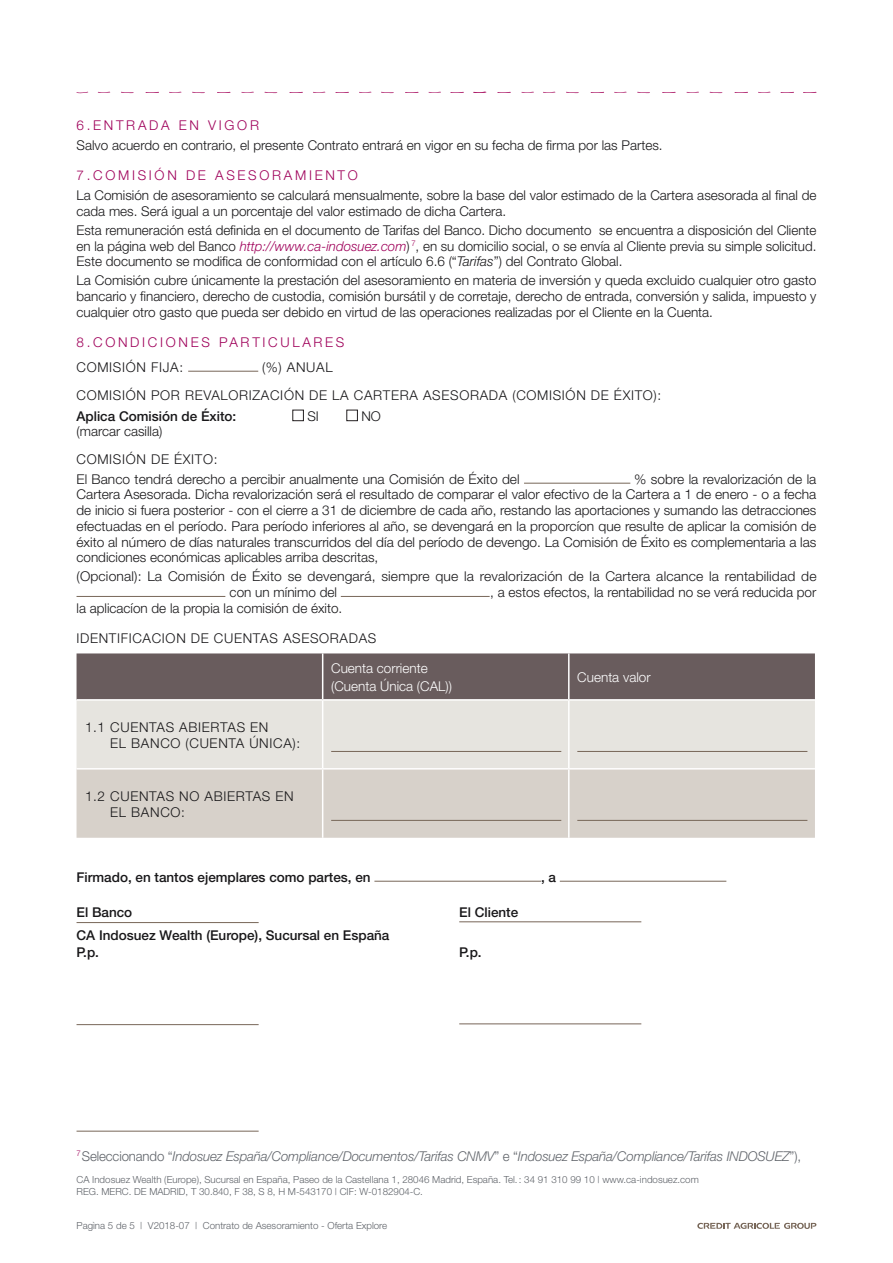
<style>
.page{position:relative;width:893px;height:1263px;background:#fff}
.page>*{position:absolute;margin:0;border:0;box-sizing:border-box;transform-origin:0 0}
.texte{font:300 13.5px/15.8px "Helvetica Neue";color:#181719;text-align:justify}
.Sub_heading_two{font:300 13.5px/15.8px "Helvetica Neue";letter-spacing:.05em;color:#181719}
.Note{font:italic 300 13.5px "Helvetica Neue";letter-spacing:-.01em;color:#5f6369}
.texte-2{font:500 13.5px "Helvetica Neue";color:#181719}
.Sub_heading_one{font:300 13.5px "Helvetica Neue";letter-spacing:.2em;color:#9f015a}
.texte-3{font:300 13.5px "Helvetica Neue";color:#fff}
.Enumération_de_1_1_à{font:500 13.5px "Helvetica Neue";color:#181719}
.Enumération_de_1_1_à-2{font:300 13.5px "Helvetica Neue";color:#181719}
.t1{font:300 9.75px/11.7px "Helvetica Neue";color:#5f6369}
.s1{font-style:italic;color:#9f015a}
.s2{font-style:italic}
.s3{font-style:normal}
</style>
<div class="page">
<svg style="left:697px;top:1223px;width:119px;height:6px"></svg>
<svg style="left:98px;top:92px;width:12px;height:1px"></svg>
<svg style="left:121px;top:92px;width:13px;height:1px"></svg>
<svg style="left:145px;top:92px;width:14px;height:1px"></svg>
<svg style="left:169px;top:92px;width:13px;height:1px"></svg>
<svg style="left:192px;top:92px;width:13px;height:1px"></svg>
<svg style="left:217px;top:92px;width:13px;height:1px"></svg>
<svg style="left:241px;top:92px;width:13px;height:1px"></svg>
<svg style="left:264px;top:92px;width:13px;height:1px"></svg>
<svg style="left:289px;top:92px;width:14px;height:1px"></svg>
<svg style="left:313px;top:92px;width:12px;height:1px"></svg>
<svg style="left:335px;top:92px;width:14px;height:1px"></svg>
<svg style="left:359px;top:92px;width:12px;height:1px"></svg>
<svg style="left:381px;top:92px;width:13px;height:1px"></svg>
<svg style="left:405px;top:92px;width:14px;height:1px"></svg>
<svg style="left:428px;top:92px;width:13px;height:1px"></svg>
<svg style="left:450px;top:92px;width:14px;height:1px"></svg>
<svg style="left:473px;top:92px;width:13px;height:1px"></svg>
<svg style="left:497px;top:92px;width:14px;height:1px"></svg>
<svg style="left:521px;top:92px;width:13px;height:1px"></svg>
<svg style="left:543px;top:92px;width:12px;height:1px"></svg>
<svg style="left:566px;top:92px;width:13px;height:1px"></svg>
<svg style="left:591px;top:92px;width:13px;height:1px"></svg>
<svg style="left:614px;top:92px;width:13px;height:1px"></svg>
<svg style="left:637px;top:92px;width:13px;height:1px"></svg>
<svg style="left:662px;top:92px;width:14px;height:1px"></svg>
<svg style="left:686px;top:92px;width:13px;height:1px"></svg>
<svg style="left:710px;top:92px;width:12px;height:1px"></svg>
<svg style="left:734px;top:92px;width:14px;height:1px"></svg>
<svg style="left:758px;top:92px;width:12px;height:1px"></svg>
<svg style="left:780px;top:92px;width:14px;height:1px"></svg>
<svg style="left:803px;top:92px;width:13px;height:1px"></svg>
<hr style="left:188px;top:371px;width:70px;height:1px;background:#776658">
<div style="left:293px;top:410px;width:11px;height:11px;border:1px solid #231f20"></div>
<div style="left:347px;top:410px;width:11px;height:11px;border:1px solid #231f20"></div>
<hr style="left:524px;top:483px;width:106px;height:1px;background:#776658">
<hr style="left:77px;top:596px;width:148px;height:1px;background:#776658">
<hr style="left:341px;top:596px;width:149px;height:1px;background:#776658">
<div style="left:77px;top:653px;width:738px;height:46px;background:#695c5d"></div>
<div style="left:77px;top:701px;width:738px;height:67px;background:#e6e4df"></div>
<div style="left:77px;top:769px;width:738px;height:69px;background:#d7d1ca"></div>
<hr style="left:322px;top:653px;width:1px;height:46px;background:#fff">
<hr style="left:568px;top:653px;width:2px;height:46px;background:#fff">
<hr style="left:322px;top:701px;width:1px;height:67px;background:#fff">
<hr style="left:568px;top:701px;width:2px;height:67px;background:#fff">
<hr style="left:322px;top:769px;width:1px;height:69px;background:#fff">
<hr style="left:568px;top:769px;width:2px;height:69px;background:#fff">
<hr style="left:331px;top:751px;width:230px;height:1px;background:#776658">
<hr style="left:577px;top:751px;width:230px;height:1px;background:#776658">
<hr style="left:331px;top:820px;width:230px;height:1px;background:#776658">
<hr style="left:577px;top:820px;width:230px;height:1px;background:#776658">
<hr style="left:77px;top:922px;width:182px;height:1px;background:#776658">
<hr style="left:459px;top:921px;width:182px;height:1px;background:#776658">
<hr style="left:77px;top:1024px;width:182px;height:1px;background:#776658">
<hr style="left:459px;top:1023px;width:182px;height:1px;background:#776658">
<hr style="left:374px;top:881px;width:167px;height:1px;background:#776658">
<hr style="left:560px;top:881px;width:166px;height:1px;background:#776658">
<hr style="left:77px;top:1131px;width:182px;height:1px;background:#776658">
<p class="Sub_heading_one" style="left:77px;top:117px;width:184px">6.ENTRADA EN VIGOR</p>
<p class="texte" style="left:77px;top:137px;width:587px">Salvo acuerdo en contrario, el presente Contrato entrará en vigor en su fecha de firma por las Partes.</p>
<p class="Sub_heading_one" style="left:77px;top:167px;width:283px">7.COMISIÓN DE ASESORAMIENTO</p>
<p class="texte" style="left:77px;top:187px;width:741px">La Comisión de asesoramiento se calculará mensualmente, sobre la base del valor estimado de la Cartera asesorada al final de cada mes. Será igual a un porcentaje del valor estimado de dicha Cartera.</p>
<p class="texte" style="left:77px;top:222px;width:741px">Esta remuneración está definida en el documento de Tarifas del Banco. Dicho documento se encuentra a disposición del Cliente en la página web del Banco <span class="s1">http://www.ca-indosuez.com</span>) <sup>7</sup>, en su domicilio social, o se envía al Cliente previa su simple solicitud.<br>Este documento se modifica de conformidad con el artículo 6.6 (“<span class="s2">Tarifas</span>”) del Contrato Global.</p>
<p class="texte" style="left:77px;top:272px;width:741px">La Comisión cubre únicamente la prestación del asesoramiento en materia de inversión y queda excluido cualquier otro gasto bancario y financiero, derecho de custodia, comisión bursátil y de corretaje, derecho de entrada, conversión y salida, impuesto y cualquier otro gasto que pueda ser debido en virtud de las operaciones realizadas por el Cliente en la Cuenta.</p>
<p class="Sub_heading_one" style="left:77px;top:334px;width:269px">8.CONDICIONES PARTICULARES</p>
<p class="Sub_heading_two" style="left:77px;top:359px;width:108px">COMISIÓN FIJA:</p>
<p class="Sub_heading_two" style="left:262px;top:359px;width:72px">(%) ANUAL</p>
<p class="Sub_heading_two" style="left:77px;top:387px;width:586px">COMISIÓN POR REVALORIZACIÓN DE LA CARTERA ASESORADA (COMISIÓN DE ÉXITO):</p>
<p class="Enumération_de_1_1_à" style="left:77px;top:408px;width:161px">Aplica Comisión de Éxito:</p>
<p class="Enumération_de_1_1_à-2" style="left:307px;top:407px;width:13px">SI</p>
<p class="Enumération_de_1_1_à-2" style="left:361px;top:407px;width:21px">NO</p>
<p class="texte" style="left:77px;top:423px;width:87px">(marcar casilla)</p>
<p class="Sub_heading_two" style="left:77px;top:451px;width:143px">COMISIÓN DE ÉXITO:</p>
<p class="texte" style="left:77px;top:471px;width:445px">El Banco tendrá derecho a percibir anualmente una Comisión de Éxito del</p>
<p class="texte" style="left:77px;top:471px;width:741px;text-indent:558px">% sobre la revalorización de la Cartera Asesorada. Dicha revalorización será el resultado de comparar el valor efectivo de la Cartera a 1 de enero - o a fecha de inicio si fuera posterior - con el cierre a 31 de diciembre de cada año, restando las aportaciones y sumando las detracciones efectuadas en el período. Para período inferiores al año, se devengará en la proporcíon que resulte de aplicar la comisión de éxito al número de días naturales transcurridos del día del período de devengo. La Comisión de Éxito es complementaria a las condiciones económicas aplicables arriba descritas,</p>
<p class="texte" style="left:230px;top:568px;width:588px;text-indent:-153px">(Opcional): La Comisión de Éxito se devengará, siempre que la revalorización de la Cartera alcance la rentabilidad de con un mínimo del</p>
<p class="texte" style="left:490px;top:584px;width:328px">, a estos efectos, la rentabilidad no se verá reducida por</p>
<p class="texte" style="left:77px;top:600px;width:267px">la aplicacíon de la propia la comisión de éxito.</p>
<p class="Sub_heading_two" style="left:77px;top:630px;width:301px">IDENTIFICACION DE CUENTAS ASESORADAS</p>
<p class="texte-3" style="left:331px;top:659px;width:98px">Cuenta corriente</p>
<p class="texte-3" style="left:331px;top:678px;width:122px">(Cuenta Única (CAL))</p>
<p class="Sub_heading_two" style="left:110px;top:719px;width:191px;text-indent:-25px">1.1 CUENTAS ABIERTAS EN<br>EL BANCO (CUENTA ÚNICA):</p>
<p class="Sub_heading_two" style="left:110px;top:788px;width:185px;text-indent:-25px">1.2 CUENTAS NO ABIERTAS EN<br>EL BANCO:</p>
<p class="texte-3" style="left:577px;top:669px;width:75px">Cuenta valor</p>
<p class="texte-2" style="left:77px;top:869px;width:296px">Firmado, en tantos ejemplares como partes, en</p>
<p class="texte-2" style="left:541px;top:869px;width:17px">, a</p>
<p class="texte-2" style="left:77px;top:904px;width:57px">El Banco</p>
<p class="texte-2" style="left:459px;top:904px;width:61px">El Cliente</p>
<p class="texte-2" style="left:77px;top:928px;width:314px">CA Indosuez Wealth (Europe), Sucursal en España</p>
<p class="texte-2" style="left:77px;top:944px;width:24px">P.p.</p>
<p class="texte-2" style="left:459px;top:944px;width:24px">P.p.</p>
<p class="Note" style="left:77px;top:1148px;width:726px"><sup>7</sup><span class="s3">Seleccionando “</span>Indosuez España/Compliance/Documentos/Tarifas CNMV<span class="s3">” e “</span>Indosuez España/Compliance/Tarifas INDOSUEZ<span class="s3">”),</span></p>
<p class="t1" style="left:77px;top:1174px;width:624px">CA Indosuez Wealth (Europe), Sucursal en España, Paseo de la Castellana 1, 28046 Madrid, España. Tel.: 34 91 310 99 10 | www.ca-indosuez.com<br>REG. MERC. DE MADRID, T 30.840, F 38, S 8, H M-543170 | CIF: W-0182904-C.</p>
<p class="t1" style="left:77px;top:1219px;width:312px">Pagìna 5 de 5 | V2018-07 | Contrato de Asesoramiento - Oferta Explore</p>
</div>
